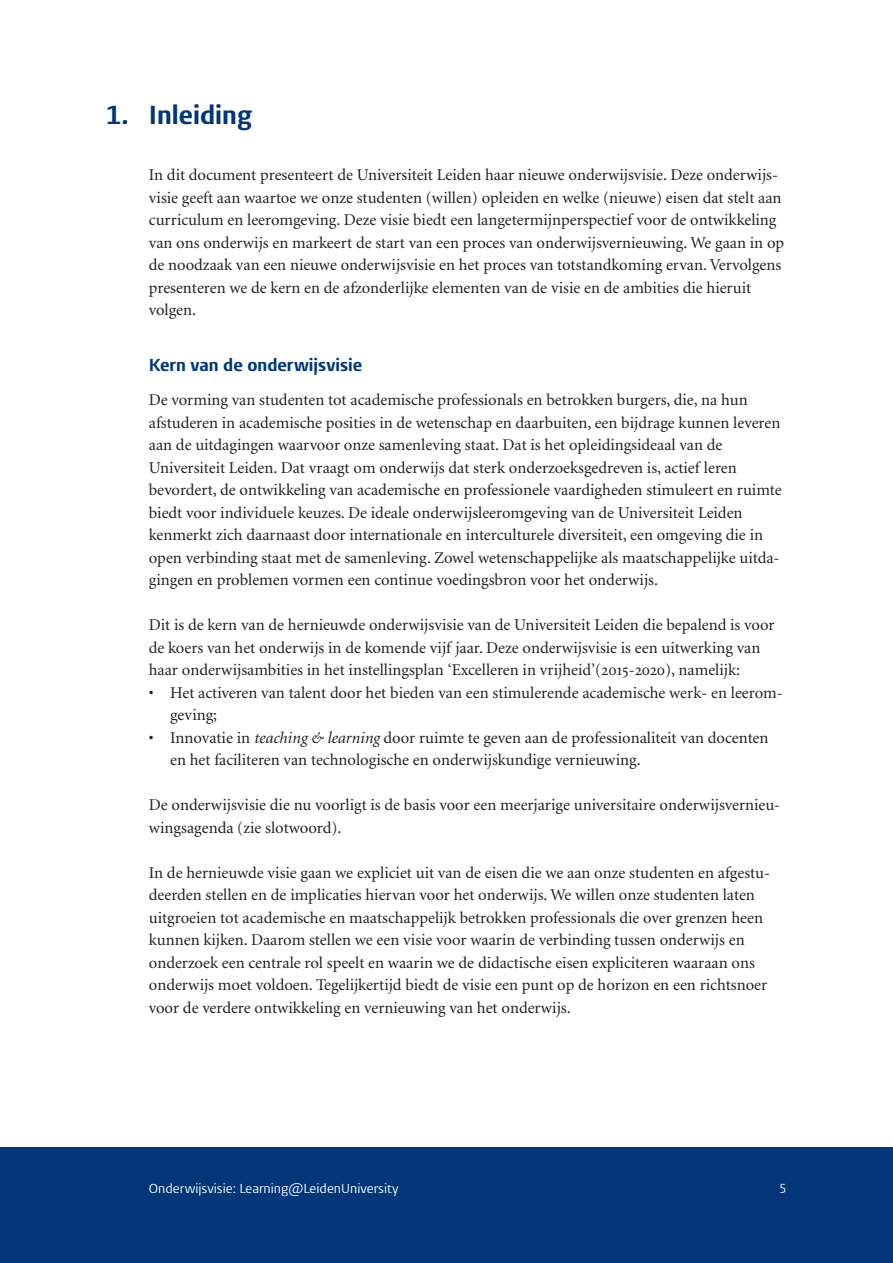
<style>
.page{position:relative;width:893px;height:1263px;background:#fff}
.page>*{position:absolute;margin:0;border:0;box-sizing:border-box;transform-origin:0 0}
.t1{font:300 27px "Vestula";color:#013778}
.t2{font:300 18px "Vestula";color:#013778}
.t3{font:16.5px/22.5px "Minion";color:#231f20}
.t4{font:13.5px "Vestula";color:#fff}
.s1{font-family:"Minion Exp"}
.s2{font-style:italic}
</style>
<div class="page">
<div style="left:0;top:1148px;width:893px;height:115px;background:#013778"></div>
<h1 class="t1" style="left:106px;top:102px;width:147px">1. Inleiding</h1>
<p class="t3" style="left:149px;top:165px;width:637px">In dit document presenteert de Universiteit Leiden haar nieuwe onderwijsvisie. Deze onderwijs&shy;visie geeft aan waartoe we onze studenten (willen) opleiden en welke (nieuwe) eisen dat stelt aan curriculum en leeromgeving. Deze visie biedt een langetermijnperspectief voor de ontwikkeling van ons onderwijs en markeert de start van een proces van onderwijsvernieuwing. We gaan in op de noodzaak van een nieuwe onderwijsvisie en het proces van totstandkoming ervan. Vervolgens presenteren we de kern en de afzonderlijke elementen van de visie en de ambities die hieruit volgen.</p>
<p class="t2" style="left:149px;top:356px;width:215px">Kern van de onderwijsvisie</p>
<p class="t3" style="left:149px;top:390px;width:634px">De vorming van studenten tot academische professionals en betrokken burgers, die, na hun afstuderen in academische posities in de wetenschap en daarbuiten, een bijdrage kunnen leveren aan de uitdagingen waarvoor onze samenleving staat. Dat is het opleidingsideaal van de Universiteit Leiden. Dat vraagt om onderwijs dat sterk onderzoeksgedreven is, actief leren bevordert, de ontwikkeling van academische en professionele vaardigheden stimuleert en ruimte biedt voor individuele keuzes. De ideale onderwijsleeromgeving van de Universiteit Leiden kenmerkt zich daarnaast door internationale en interculturele diversiteit, een omgeving die in open verbinding staat met de samenleving. Zowel wetenschappelijke als maatschappelijke uitda&shy;gingen en problemen vormen een continue voedingsbron voor het onderwijs.</p>
<p class="t3" style="left:149px;top:615px;width:627px">Dit is de kern van de hernieuwde onderwijsvisie van de Universiteit Leiden die bepalend is voor de koers van het onderwijs in de komende vijf jaar. Deze onderwijsvisie is een uitwerking van haar onderwijsambities in het instellingsplan ‘Excelleren in vrijheid’(<span class="s1">2015</span>-<span class="s1">2020</span>), namelijk:</p>
<p class="t3" style="left:170px;top:682px;width:614px;text-indent:-21px">• Het activeren van talent door het bieden van een stimulerende academische werk- en leerom&shy;geving;</p>
<p class="t3" style="left:170px;top:727px;width:600px;text-indent:-21px">• Innovatie in <span class="s2">teaching &amp; learning</span> door ruimte te geven aan de professionaliteit van docenten en het faciliteren van technologische en onderwijskundige vernieuwing.</p>
<p class="t3" style="left:149px;top:795px;width:633px">De onderwijsvisie die nu voorligt is de basis voor een meerjarige universitaire onderwijsvernieu&shy;wingsagenda (zie slotwoord).</p>
<p class="t3" style="left:149px;top:862px;width:623px">In de hernieuwde visie gaan we expliciet uit van de eisen die we aan onze studenten en afgestu&shy;deerden stellen en de implicaties hiervan voor het onderwijs. We willen onze studenten laten uitgroeien tot academische en maatschappelijk betrokken professionals die over grenzen heen kunnen kijken. Daarom stellen we een visie voor waarin de verbinding tussen onderwijs en onderzoek een centrale rol speelt en waarin we de didactische eisen expliciteren waaraan ons onderwijs moet voldoen. Tegelijkertijd biedt de visie een punt op de horizon en een richtsnoer voor de verdere ontwikkeling en vernieuwing van het onderwijs.</p>
<p class="t4" style="left:149px;top:1181px;width:251px">Onderwijsvisie: Learning@LeidenUniversity</p>
<p class="t4" style="left:779px;top:1181px;width:9px">5</p>
</div>
